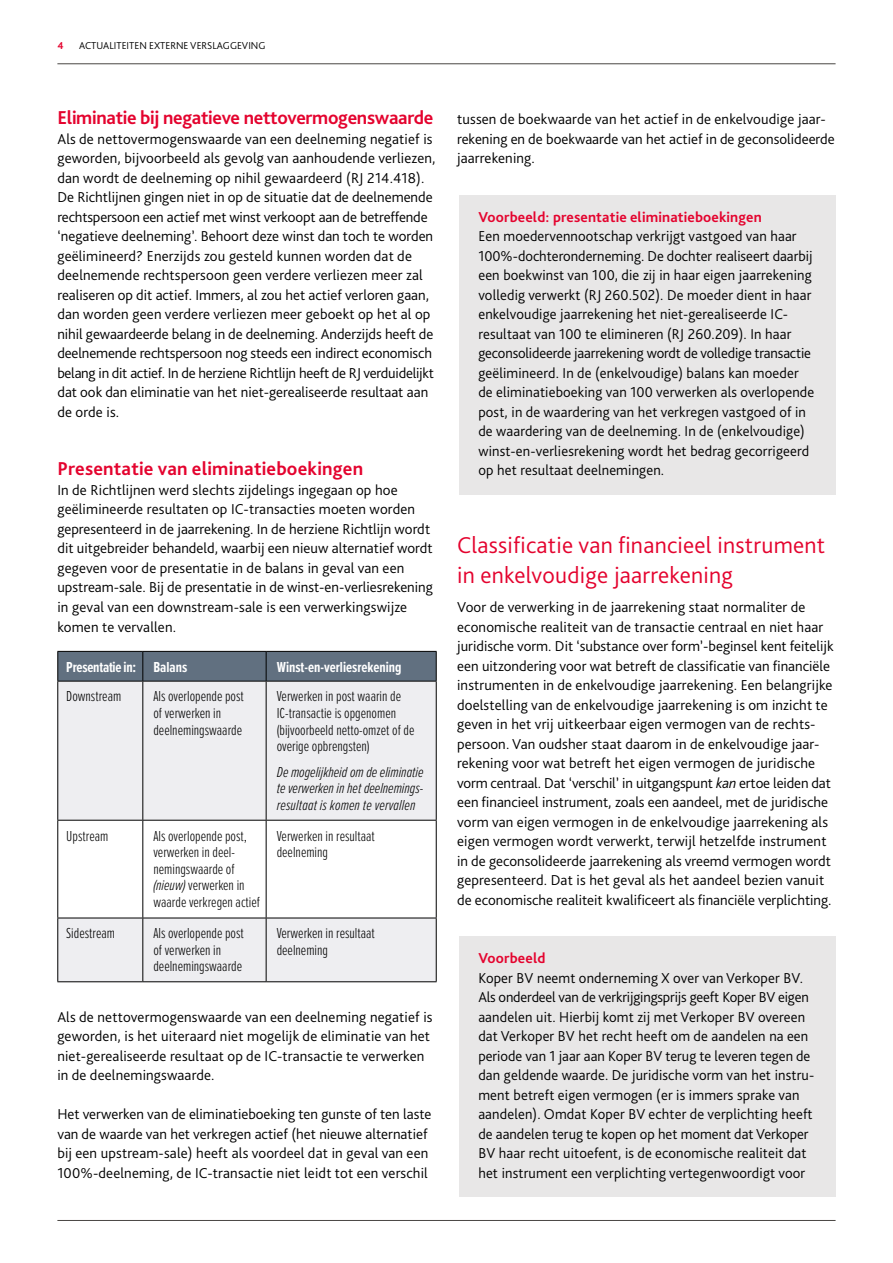
<style>
.page{position:relative;width:893px;height:1263px;background:#fff}
.page>*{position:absolute;margin:0;border:0;box-sizing:border-box;transform-origin:0 0}
.t1{font:300 24px/29.2px "Bliss Pro";letter-spacing:.01em;color:#e4032e}
.t2{font:700 19.5px "Bliss Pro";letter-spacing:-.015em;color:#e4032e}
.t3{font:700 19.5px "Bliss Pro";letter-spacing:.01em;color:#e4032e}
.t4{font:300 15px/19.5px "Bliss Pro";letter-spacing:.01em;color:#000}
.t5{font:300 15px/16.5px "Proxima Nova Ex Cn";color:#000}
.t6{font:italic 300 15px/16.5px "Proxima Nova Ex Cn";letter-spacing:.01em;color:#000;text-align:justify}
.t7{font:700 15px "Bliss Pro";letter-spacing:.01em;color:#e4032e}
.t8{font:700 15px "Proxima Nova Ex Cn";color:#fff}
.t9{font:300 10.5px "Bliss Pro";color:#000}
.t10{font:700 10.5px "Bliss Pro";color:#e4032e}
.s1{font-style:italic}
</style>
<div class="page">
<div style="left:459px;top:196px;width:377px;height:299px;background:#e8e7e7"></div>
<div style="left:459px;top:937px;width:377px;height:260px;background:#e8e7e7"></div>
<div style="left:58px;top:682px;width:378px;height:299px;background:#eeeef1"></div>
<svg style="left:58px;top:821px;width:378px;height:97px"></svg>
<svg style="left:57px;top:651px;width:380px;height:30px;background:#5c6a79"></svg>
<hr style="left:57px;top:681px;width:86px;height:1px;background:#000">
<hr style="left:57px;top:681px;width:1px;height:139px;background:#000">
<hr style="left:143px;top:681px;width:123px;height:1px;background:#000">
<hr style="left:142px;top:681px;width:1px;height:139px;background:#000">
<hr style="left:266px;top:681px;width:171px;height:1px;background:#000">
<hr style="left:266px;top:681px;width:1px;height:139px;background:#000">
<hr style="left:436px;top:681px;width:1px;height:139px;background:#000">
<hr style="left:57px;top:820px;width:86px;height:1px;background:#000">
<hr style="left:57px;top:820px;width:1px;height:98px;background:#000">
<hr style="left:143px;top:820px;width:123px;height:1px;background:#000">
<hr style="left:142px;top:820px;width:1px;height:98px;background:#000">
<hr style="left:266px;top:820px;width:171px;height:1px;background:#000">
<hr style="left:266px;top:820px;width:1px;height:98px;background:#000">
<hr style="left:436px;top:820px;width:1px;height:98px;background:#000">
<hr style="left:57px;top:918px;width:86px;height:1px;background:#000">
<hr style="left:57px;top:918px;width:1px;height:63px;background:#000">
<hr style="left:143px;top:918px;width:123px;height:1px;background:#000">
<hr style="left:142px;top:918px;width:1px;height:63px;background:#000">
<hr style="left:266px;top:918px;width:171px;height:1px;background:#000">
<hr style="left:266px;top:918px;width:1px;height:63px;background:#000">
<hr style="left:436px;top:918px;width:1px;height:63px;background:#000">
<hr style="left:57px;top:981px;width:86px;height:1px;background:#000">
<hr style="left:143px;top:981px;width:123px;height:1px;background:#000">
<hr style="left:266px;top:981px;width:171px;height:1px;background:#000">
<hr style="left:57px;top:63px;width:779px;height:1px;background:#494643">
<hr style="left:57px;top:1220px;width:779px;height:1px;background:#494643">
<p class="t10" style="left:57px;top:39px;width:8px">4</p>
<p class="t9" style="left:79px;top:39px;width:188px">ACTUALITEITEN EXTERNE VERSLAGGEVING</p>
<h2 class="t2" style="left:57px;top:106px;width:378px">Eliminatie bij negatieve nettovermogenswaarde</h2>
<p class="t4" style="left:57px;top:129px;width:380px">Als de nettovermogenswaarde van een deelneming negatief is geworden, bijvoorbeeld als gevolg van aanhoudende verliezen, dan wordt de deelneming op nihil gewaardeerd (RJ 214.418).<br>De Richtlijnen gingen niet in op de situatie dat de deelnemende rechtspersoon een actief met winst verkoopt aan de betreffende ‘negatieve deelneming’. Behoort deze winst dan toch te worden geëlimineerd? Enerzijds zou gesteld kunnen worden dat de deelnemende rechtspersoon geen verdere verliezen meer zal realiseren op dit actief. Immers, al zou het actief verloren gaan, dan worden geen verdere verliezen meer geboekt op het al op nihil gewaardeerde belang in de deelneming. Anderzijds heeft de deelnemende rechtspersoon nog steeds een indirect economisch belang in dit actief. In de herziene Richtlijn heeft de RJ verduidelijkt dat ook dan eliminatie van het niet-gerealiseerde resultaat aan de orde is.</p>
<h2 class="t3" style="left:57px;top:457px;width:307px">Presentatie van eliminatieboekingen</h2>
<p class="t4" style="left:57px;top:480px;width:377px">In de Richtlijnen werd slechts zijdelings ingegaan op hoe geëlimineerde resultaten op IC-transacties moeten worden gepresenteerd in de jaarrekening. In de herziene Richtlijn wordt dit uitgebreider behandeld, waarbij een nieuw alternatief wordt gegeven voor de presentatie in de balans in geval van een upstream-sale. Bij de presentatie in de winst-en-verliesrekening in geval van een downstream-sale is een verwerkingswijze komen te vervallen.</p>
<p class="t8" style="left:66px;top:656px;width:122px">Presentatie in: Balans</p>
<p class="t8" style="left:277px;top:656px;width:126px">Winst-en-verliesrekening</p>
<p class="t5" style="left:66px;top:687px;width:57px">Downstream</p>
<p class="t5" style="left:153px;top:687px;width:92px">Als overlopende post of verwerken in deelnemingswaarde</p>
<p class="t5" style="left:277px;top:687px;width:139px">Verwerken in post waarin de<br>IC-transactie is opgenomen (bijvoorbeeld netto-omzet of de overige opbrengsten)</p>
<p class="t6" style="left:277px;top:762px;width:148px">De mogelijkheid om de eliminatie te verwerken in het deelnemings&shy;resultaat is komen te vervallen</p>
<p class="t5" style="left:66px;top:826px;width:44px">Upstream</p>
<p class="t5" style="left:153px;top:826px;width:108px">Als overlopende post, verwerken in deel&shy;nemingswaarde of <span class="s1">(nieuw)</span> verwerken in waarde verkregen actief</p>
<p class="t5" style="left:277px;top:826px;width:100px">Verwerken in resultaat deelneming</p>
<p class="t5" style="left:66px;top:924px;width:50px">Sidestream</p>
<p class="t5" style="left:153px;top:924px;width:92px">Als overlopende post of verwerken in deelnemingswaarde</p>
<p class="t5" style="left:277px;top:924px;width:100px">Verwerken in resultaat deelneming</p>
<p class="t4" style="left:57px;top:1006px;width:377px">Als de nettovermogenswaarde van een deelneming negatief is geworden, is het uiteraard niet mogelijk de eliminatie van het niet-gerealiseerde resultaat op de IC-transactie te verwerken in de deelnemingswaarde.</p>
<p class="t4" style="left:57px;top:1104px;width:376px">Het verwerken van de eliminatieboeking ten gunste of ten laste van de waarde van het verkregen actief (het nieuwe alternatief bij een upstream-sale) heeft als voordeel dat in geval van een 100%-deelneming, de IC-transactie niet leidt tot een verschil</p>
<p class="t4" style="left:457px;top:109px;width:379px">tussen de boekwaarde van het actief in de enkelvoudige jaar&shy;rekening en de boekwaarde van het actief in de geconsolideerde jaarrekening.</p>
<p class="t7" style="left:478px;top:208px;width:285px">Voorbeeld: presentatie eliminatieboekingen</p>
<p class="t4" style="left:478px;top:226px;width:337px">Een moedervennootschap verkrijgt vastgoed van haar 100%-dochteronderneming. De dochter realiseert daarbij een boekwinst van 100, die zij in haar eigen jaarrekening volledig verwerkt (RJ 260.502). De moeder dient in haar enkelvoudige jaarrekening het niet-gerealiseerde IC&shy;resultaat van 100 te elimineren (RJ 260.209). In haar geconsolideerde jaarrekening wordt de volledige transactie geëlimineerd. In de (enkelvoudige) balans kan moeder de eliminatieboeking van 100 verwerken als overlopende post, in de waardering van het verkregen vastgoed of in de waardering van de deelneming. In de (enkelvoudige) winst-en-verliesrekening wordt het bedrag gecorrigeerd op het resultaat deelnemingen.</p>
<h1 class="t1" style="left:457px;top:530px;width:370px">Classificatie van financieel instrument in enkelvoudige jaarrekening</h1>
<p class="t4" style="left:457px;top:597px;width:378px">Voor de verwerking in de jaarrekening staat normaliter de economische realiteit van de transactie centraal en niet haar juridische vorm. Dit ‘substance over form’-beginsel kent feitelijk een uitzondering voor wat betreft de classificatie van financiële instrumenten in de enkelvoudige jaarrekening. Een belangrijke doelstelling van de enkelvoudige jaarrekening is om inzicht te geven in het vrij uitkeerbaar eigen vermogen van de rechts&shy;persoon. Van oudsher staat daarom in de enkelvoudige jaar&shy;rekening voor wat betreft het eigen vermogen de juridische vorm centraal. Dat ‘verschil’ in uitgangspunt <span class="s1">kan</span> ertoe leiden dat een financieel instrument, zoals een aandeel, met de juridische vorm van eigen vermogen in de enkelvoudige jaarrekening als eigen vermogen wordt verwerkt, terwijl hetzelfde instrument in de geconsolideerde jaarrekening als vreemd vermogen wordt gepresenteerd. Dat is het geval als het aandeel bezien vanuit de economische realiteit kwalificeert als financiële verplichting.</p>
<p class="t7" style="left:478px;top:949px;width:69px">Voorbeeld</p>
<p class="t4" style="left:478px;top:967px;width:337px">Koper BV neemt onderneming X over van Verkoper BV.<br>Als onderdeel van de verkrijgingsprijs geeft Koper BV eigen aandelen uit. Hierbij komt zij met Verkoper BV overeen dat Verkoper BV het recht heeft om de aandelen na een periode van 1 jaar aan Koper BV terug te leveren tegen de dan geldende waarde. De juridische vorm van het instru&shy;ment betreft eigen vermogen (er is immers sprake van aandelen). Omdat Koper BV echter de verplichting heeft de aandelen terug te kopen op het moment dat Verkoper BV haar recht uitoefent, is de economische realiteit dat het instrument een verplichting vertegenwoordigt voor</p>
</div>
